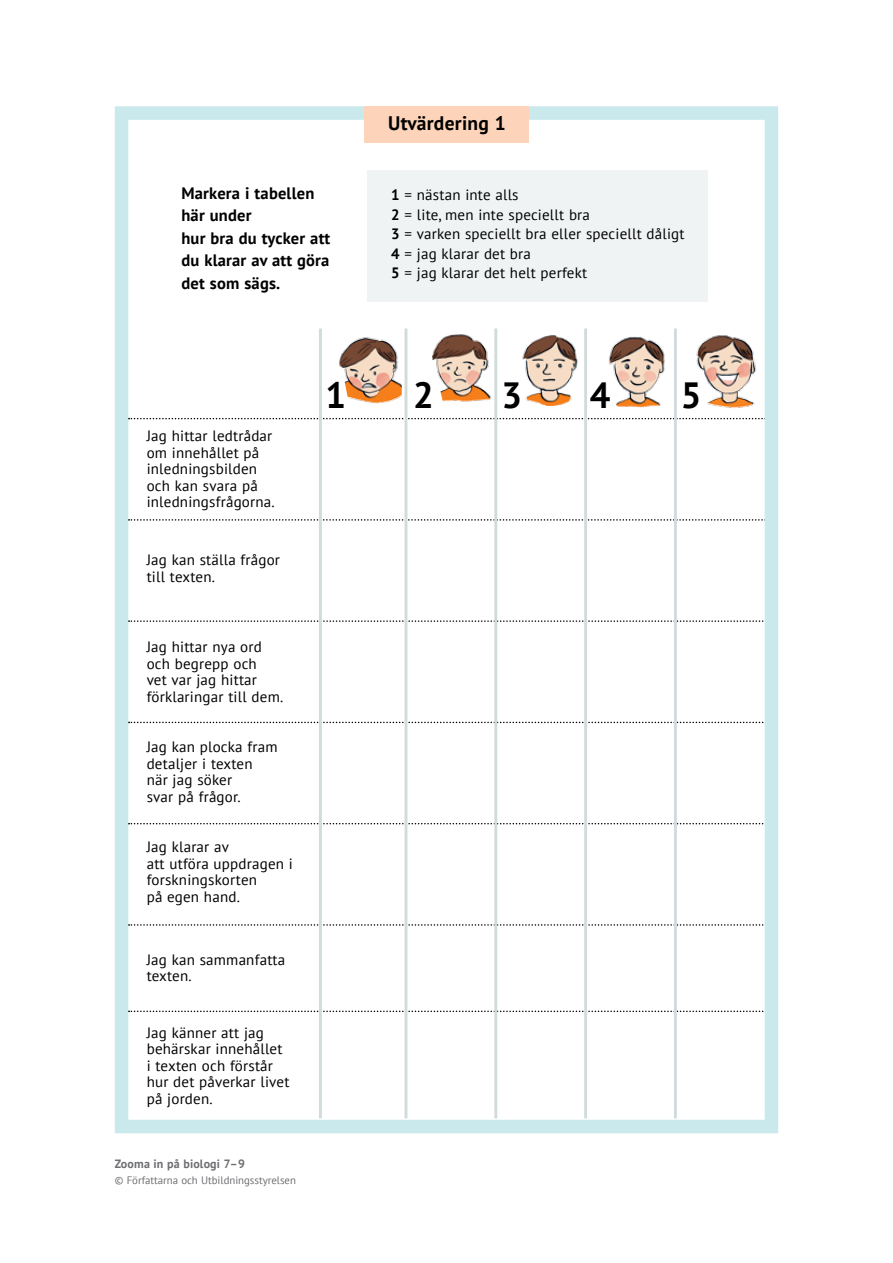
<style>
.page{position:relative;width:893px;height:1263px;background:#fff}
.page>*{position:absolute;margin:0;border:0;box-sizing:border-box;transform-origin:0 0}
.t1{font:700 36.45px "PT Sans";color:#000}
.t2{font:700 19.5px "PT Sans";letter-spacing:.015em;color:#000}
.t3{font:700 16.5px/22.5px "PT Sans";letter-spacing:.015em;color:#000}
.t4{font:15px/16.5px "PT Sans";letter-spacing:.015em;color:#000}
.t5{font:700 12px "PT Sans";letter-spacing:.015em;color:#6d6e71}
.t6{font:10.8px "PT Sans";color:#6d6e71}
.s1{font-weight:700}
</style>
<div class="page">
<svg style="left:130px;top:519px;width:633px;height:2px"></svg>
<svg style="left:130px;top:418px;width:633px;height:1px"></svg>
<svg style="left:130px;top:620px;width:633px;height:2px"></svg>
<svg style="left:130px;top:722px;width:633px;height:1px"></svg>
<svg style="left:130px;top:823px;width:633px;height:1px"></svg>
<svg style="left:130px;top:924px;width:633px;height:2px"></svg>
<svg style="left:130px;top:1010px;width:633px;height:2px"></svg>
<img style="left:339px;top:337px;width:63px;height:67px">
<img style="left:432px;top:334px;width:59px;height:68px">
<img style="left:522px;top:335px;width:56px;height:71px">
<img style="left:609px;top:336px;width:56px;height:72px">
<img style="left:696px;top:335px;width:61px;height:73px">
<hr style="left:319px;top:328px;width:3px;height:790px;background:#d2dbdc">
<hr style="left:405px;top:328px;width:2px;height:790px;background:#d2dbdc">
<hr style="left:494px;top:328px;width:3px;height:790px;background:#d2dbdc">
<hr style="left:584px;top:328px;width:3px;height:790px;background:#d2dbdc">
<hr style="left:674px;top:328px;width:3px;height:790px;background:#d2dbdc">
<div style="left:367px;top:170px;width:341px;height:131px;background:#f0f3f4"></div>
<div style="left:115px;top:106px;width:663px;height:1027px;border:14px solid #c9e9ed"></div>
<div style="left:364px;top:106px;width:165px;height:36px;background:#fdd4ba"></div>
<h2 class="t2" style="left:388px;top:110px;width:119px">Utvärdering 1</h2>
<p class="t3" style="left:181px;top:181px;width:150px">Markera i tabellen här under<br>hur bra du tycker att du klarar av att göra det som sägs.</p>
<p class="t4" style="left:391px;top:185px;width:295px;line-height:19.5px"><span class="s1">1</span> = nästan inte alls<br><span class="s1">2</span> = lite, men inte speciellt bra<br><span class="s1">3</span> = varken speciellt bra eller speciellt dåligt<br><span class="s1">4</span> = jag klarar det bra<br><span class="s1">5</span> = jag klarar det helt perfekt</p>
<p class="t4" style="left:147px;top:427px;width:129px">Jag hittar ledtrådar om innehållet på inledningsbilden och kan svara på inledningsfrågorna.</p>
<p class="t4" style="left:147px;top:551px;width:135px">Jag kan ställa frågor till texten.</p>
<p class="t4" style="left:147px;top:638px;width:138px">Jag hittar nya ord och begrepp och<br>vet var jag hittar förklaringar till dem.</p>
<p class="t4" style="left:147px;top:738px;width:132px">Jag kan plocka fram detaljer i texten<br>när jag söker<br>svar på frågor.</p>
<p class="t4" style="left:147px;top:838px;width:148px">Jag klarar av<br>att utföra uppdragen i forskningskorten<br>på egen hand.</p>
<p class="t4" style="left:147px;top:951px;width:140px">Jag kan sammanfatta texten.</p>
<p class="t4" style="left:147px;top:1024px;width:144px">Jag känner att jag behärskar innehållet i texten och förstår hur det påverkar livet på jorden.</p>
<p class="t5" style="left:115px;top:1155px;width:131px">Zooma in på biologi 7–9</p>
<p class="t6" style="left:115px;top:1173px;width:183px">© Författarna och Utbildningsstyrelsen</p>
<h1 class="t1" style="left:325px;top:370px;width:22px">1</h1>
<h1 class="t1" style="left:413px;top:370px;width:22px">2</h1>
<h1 class="t1" style="left:501px;top:370px;width:22px">3</h1>
<h1 class="t1" style="left:590px;top:370px;width:22px">4</h1>
<h1 class="t1" style="left:681px;top:370px;width:22px">5</h1>
</div>
